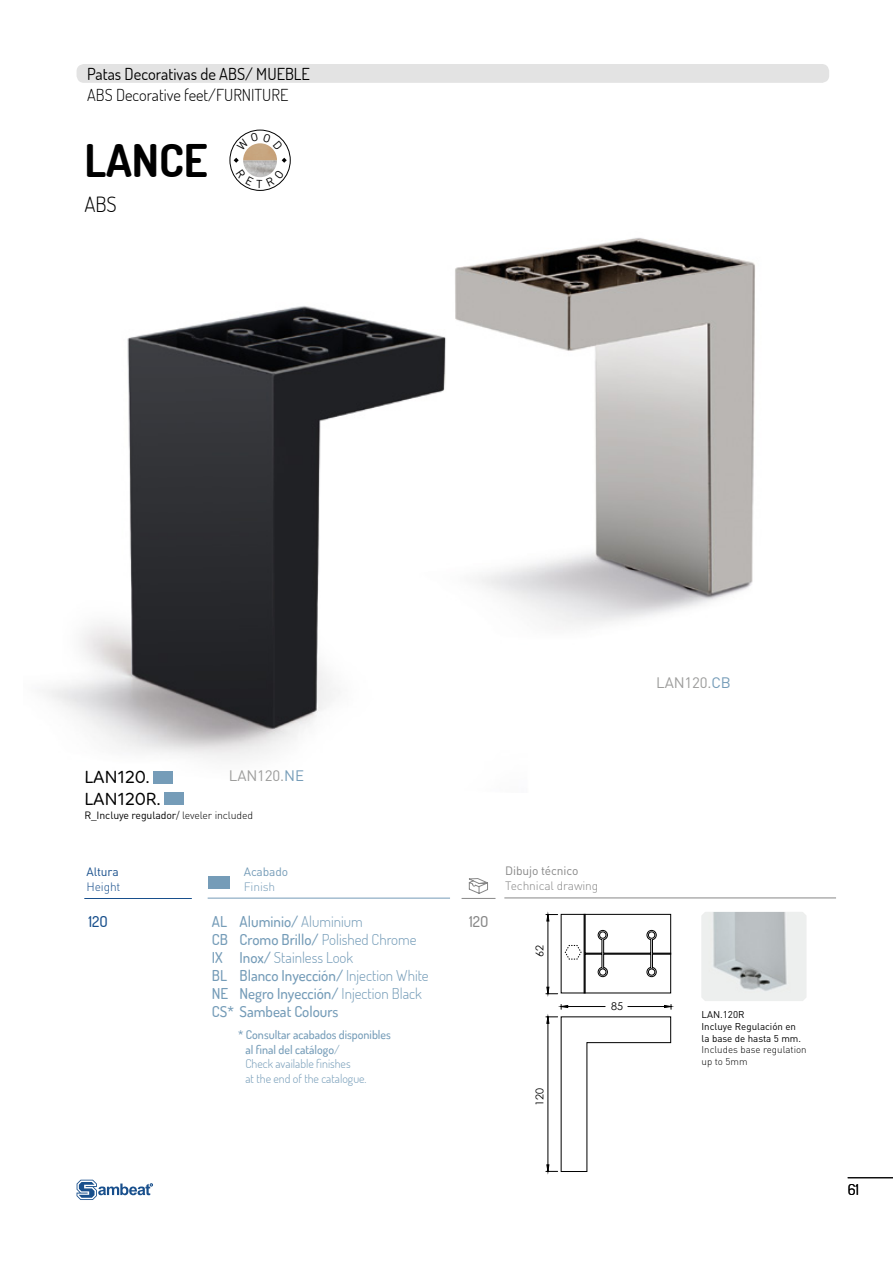
<style>
.page{position:relative;width:893px;height:1263px;background:#fff}
.page>*{position:absolute;margin:0;border:0;box-sizing:border-box;transform-origin:0 0}
.t1{font:700 45px "Dosis";color:#000}
.t2{font:300 21px "Dosis";color:#000}
.t3{font:18px/21.6px "Linotte";color:#000}
.t4{font:16.5px "Dosis";color:#000}
.t5{font:300 16.5px "Dosis";color:#000}
.t6{font:500 15px/18px "Dosis";color:#759cb8}
.t7{font:15px "DIN Pro";letter-spacing:-.01em;color:#9d9d9c}
.t8{font:500 15px "Dosis";color:#184f8c}
.t9{font:500 15px "Dosis";color:#878787}
.t10{font:15px "Dosis";color:#000}
.t11{font:500 12px/14.4px "Dosis";color:#759cb8}
.t12{font:300 12px "DIN Pro";letter-spacing:-.01em;color:#878787}
.t13{font:12px "DIN Pro";letter-spacing:-.01em;color:#878787}
.t14{font:12px "DIN Pro";letter-spacing:-.01em;color:#759cb8}
.t15{font:300 12px "DIN Pro";letter-spacing:-.01em;color:#759cb8}
.t16{font:12px "DIN Pro";letter-spacing:-.01em;color:#184f8c}
.t17{font:300 12px "DIN Pro";letter-spacing:-.01em;color:#184f8c}
.t18{font:10.8px "Century Gothic";color:#000}
.t19{font:10.5px "DIN Pro";letter-spacing:-.01em;color:#000}
.t20{font:9.75px/11.7px "DIN Pro";color:#000}
.t21{font:300 9.75px/11.7px "DIN Pro";color:#000}
.s1{color:#759cb8}
.s2{font-weight:300}
</style>
<div class="page">
<div style="left:77px;top:64px;width:752px;height:19px;background:#e3e3e3;border-radius:8px"></div>
<svg style="left:77px;top:1180px;width:76px;height:20px"></svg>
<hr style="left:848px;top:1177px;width:45px;height:1px;background:#000">
<img style="left:47px;top:237px;width:708px;height:556px">
<svg style="left:546px;top:914px;width:126px;height:258px"></svg>
<img style="left:702px;top:912px;width:104px;height:89px">
<div style="left:230px;top:130px;width:61px;height:61px;border:1px solid #000;border-radius:50%"></div>
<img style="left:243px;top:151px;width:34px;height:19px">
<svg style="left:234px;top:158px;width:5px;height:5px"></svg>
<svg style="left:282px;top:158px;width:5px;height:5px"></svg>
<div style="left:153px;top:771px;width:20px;height:13px;background:#759cb8"></div>
<div style="left:164px;top:792px;width:19px;height:12px;background:#759cb8"></div>
<svg style="left:468px;top:878px;width:20px;height:16px"></svg>
<hr style="left:462px;top:898px;width:33px;height:1px;background:#878787">
<hr style="left:504px;top:897px;width:332px;height:1px;background:#878787">
<hr style="left:208px;top:898px;width:242px;height:1px;background:#759cb8">
<hr style="left:84px;top:898px;width:108px;height:1px;background:#184f8c">
<div style="left:208px;top:876px;width:22px;height:12px;background:#759cb8"></div>
<svg style="left:236px;top:170px;width:48px;height:18px"></svg>
<svg style="left:236px;top:133px;width:47px;height:18px"></svg>
<p class="t4" style="left:87px;top:63px;width:224px">Patas Decorativas de ABS/ MUEBLE</p>
<p class="t5" style="left:87px;top:84px;width:203px">ABS Decorative feet/FURNITURE</p>
<h1 class="t1" style="left:84px;top:131px;width:125px">LANCE</h1>
<h2 class="t2" style="left:84px;top:191px;width:34px">ABS</h2>
<p class="t3" style="left:84px;top:766px;width:78px">LAN120.<br>LAN120R.</p>
<p class="t7" style="left:229px;top:765px;width:77px">LAN120.<span class="s1">NE</span></p>
<p class="t19" style="left:84px;top:808px;width:170px">R_Incluye regulador<span class="s2">/ leveler included</span></p>
<p class="t16" style="left:86px;top:864px;width:34px">Altura</p>
<p class="t17" style="left:86px;top:878px;width:36px">Height</p>
<p class="t14" style="left:244px;top:864px;width:46px">Acabado</p>
<p class="t15" style="left:244px;top:878px;width:33px">Finish</p>
<p class="t6" style="left:212px;top:912px;width:218px">AL Aluminio/ <span class="s2">Aluminium<br></span>CB Cromo Brillo/ <span class="s2">Polished Chrome<br></span>IX Inox/ <span class="s2">Stainless Look<br></span>BL Blanco Inyección/ <span class="s2">Injection White<br></span>NE Negro Inyección/ <span class="s2">Injection Black<br></span>CS* Sambeat Colours</p>
<p class="t11" style="left:245px;top:1027px;width:147px;text-indent:-7px">* Consultar acabados disponibles al final del catálogo<span class="s2">/<br>Check available finishes<br>at the end of the catalogue.</span></p>
<p class="t8" style="left:89px;top:912px;width:21px">12O</p>
<p class="t9" style="left:469px;top:912px;width:21px">12O</p>
<p class="t13" style="left:505px;top:863px;width:75px">Dibujo técnico</p>
<p class="t12" style="left:505px;top:877px;width:95px">Technical drawing</p>
<p class="t18" style="left:532px;top:957px;width:13px;rotate:-90deg">62</p>
<p class="t18" style="left:611px;top:998px;width:13px">85</p>
<p class="t18" style="left:532px;top:1105px;width:19px;rotate:-90deg">120</p>
<p class="t7" style="left:656px;top:672px;width:76px">LAN120.<span class="s1">CB</span></p>
<p class="t20" style="left:702px;top:1008px;width:101px">LAN.120R<br>Incluye Regulación en la base de hasta 5 mm.</p>
<p class="t21" style="left:702px;top:1043px;width:107px">Includes base regulation up to 5mm</p>
<p class="t10" style="left:848px;top:1180px;width:13px">61</p>
</div>
